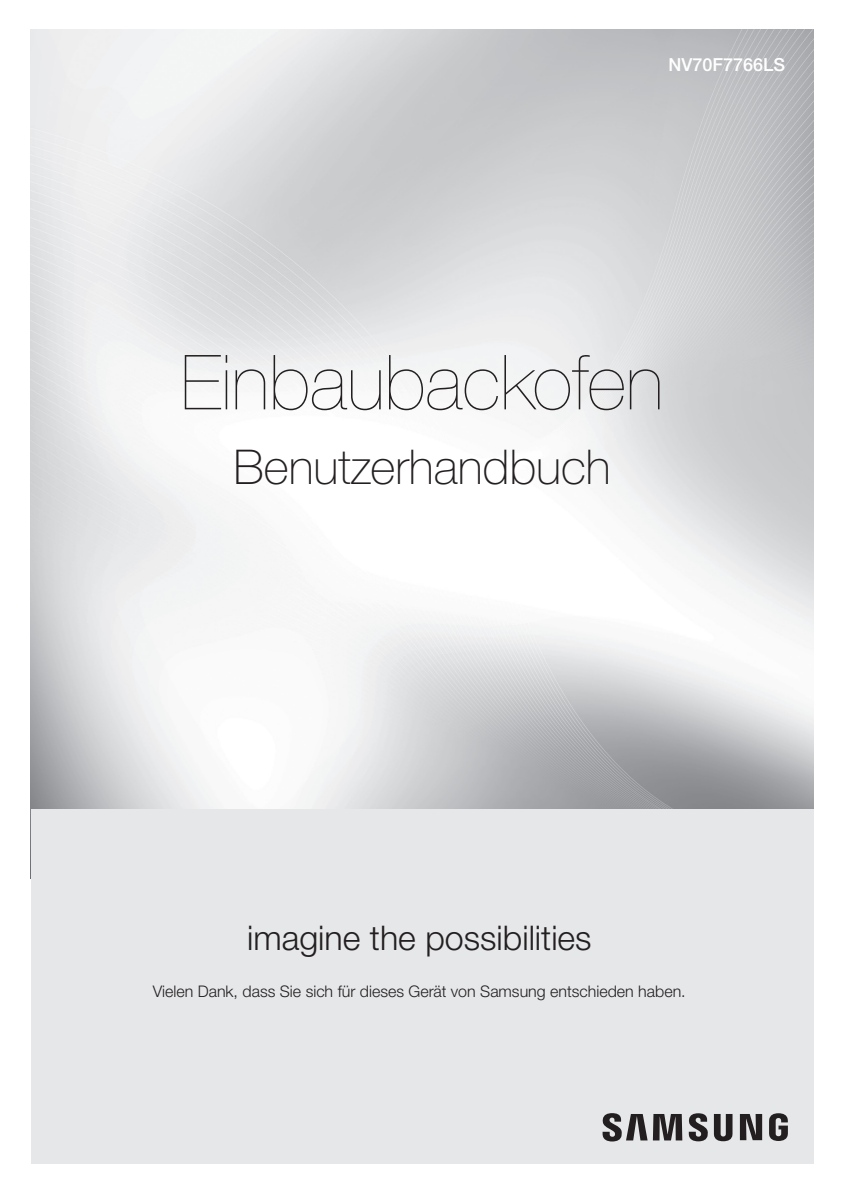
<style>
.page{position:relative;width:842px;height:1195px;background:#fff}
.page>*{position:absolute;margin:0;border:0;box-sizing:border-box;transform-origin:0 0}
.t1{font:200 76px "Helvetica Neue LTW1 G";color:#231f20}
.t2{font:100 48px "Helvetica Neue LTW1 G";color:#231f20}
.t3{font:300 34px "Helvetica Neue LTW1 G";color:#231f20}
.t4{font:500 18px "Helvetica Neue LTW1 G";color:#fff}
.t5{font:300 16px "Helvetica Neue LTW1 G";color:#231f20}
</style>
<div class="page">
<img style="left:31px;top:29px;width:782px;height:780px">
<div style="left:31px;top:809px;width:782px;height:354px;background:#e6e7e9"></div>
<svg style="left:739px;top:1114px;width:23px;height:25px"></svg>
<svg style="left:602px;top:1113px;width:80px;height:28px"></svg>
<svg style="left:688px;top:1113px;width:44px;height:27px"></svg>
<svg style="left:769px;top:1113px;width:18px;height:27px"></svg>
<p class="t4" style="left:668px;top:53px;width:118px">NV70F7766LS</p>
<h1 class="t1" style="left:181px;top:338px;width:484px">Einbaubackofen</h1>
<h2 class="t2" style="left:233px;top:438px;width:379px">Benutzerhandbuch</h2>
<h3 class="t3" style="left:247px;top:916px;width:346px">imagine the possibilities</h3>
<p class="t5" style="left:153px;top:981px;width:534px">Vielen Dank, dass Sie sich für dieses Gerät von Samsung entschieden haben.</p>
</div>
